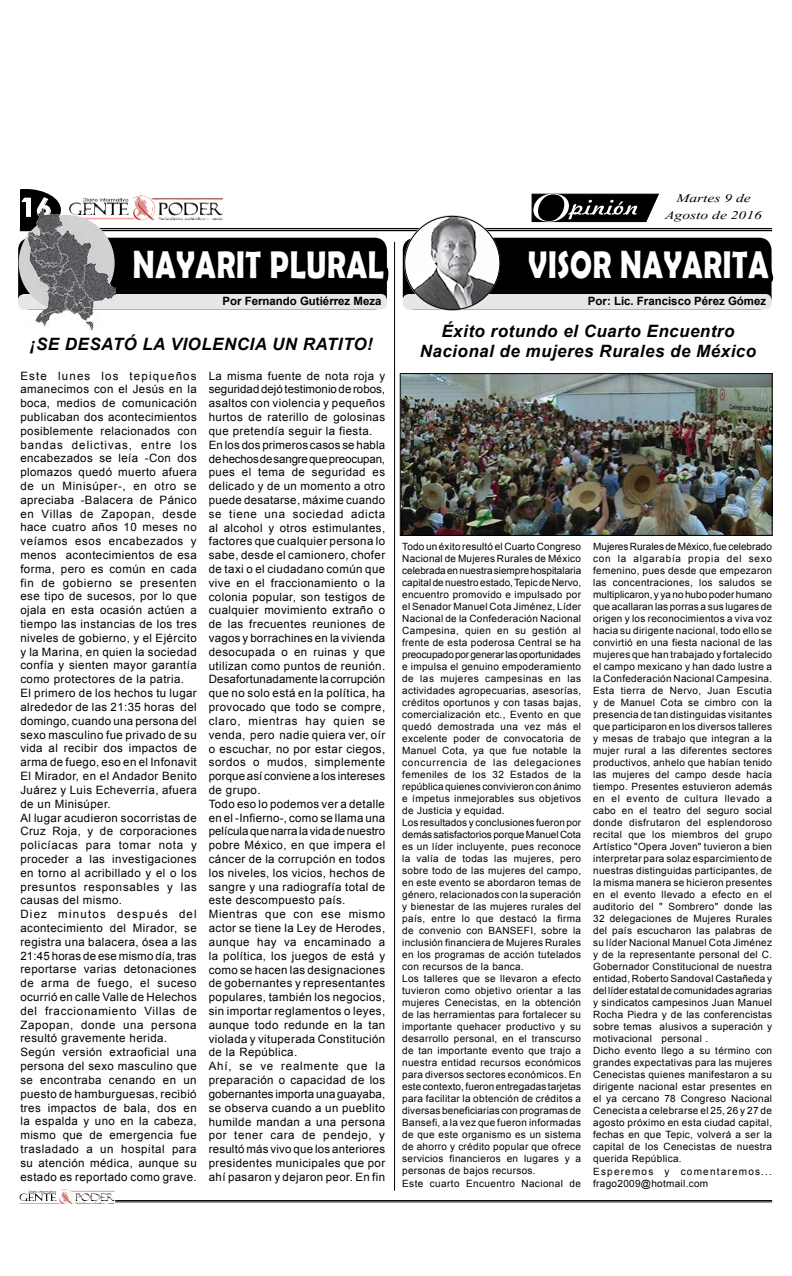
<style>
.page{position:relative;width:792px;height:1276px;background:#fff}
.page>*{position:absolute;margin:0;border:0;box-sizing:border-box;transform-origin:0 0}
.t1{font:700 38.7px "Berlin Sans FB Demi";letter-spacing:.025em;color:#fff;scale:.76 1}
.t2{font:700 38.7px "Berlin Sans FB Demi";letter-spacing:.025em;color:#fff;scale:.75 1}
.t3{font:700 25.2px "Century Gothic";color:#fff;scale:1.14 1}
.t4{font:italic 700 17px/20.4px "Arial";letter-spacing:.03em;color:#000;text-align:center}
.t5{font:14.6px "Vijaya";color:#000;scale:1.32 1}
.t6{font:11.5px/13.8px "Arial";letter-spacing:.035em;color:#000}
.t7{font:700 11.5px "Arial";color:#000}
.t8{font:10px/12px "Arial";letter-spacing:.03em;color:#000}
</style>
<div class="page">
<img style="left:58px;top:1189px;width:14px;height:12px">
<hr style="left:115px;top:1200px;width:657px;height:1px;background:#000">
<hr style="left:115px;top:1201px;width:657px;height:1px;background:#000">
<svg style="left:20px;top:189px;width:41px;height:41px"></svg>
<hr style="left:20px;top:228px;width:752px;height:1px;background:#000">
<hr style="left:20px;top:230px;width:752px;height:1px;background:#000">
<svg style="left:531px;top:193px;width:128px;height:30px;background:#414141"></svg>
<div style="left:18px;top:238px;width:369px;height:71px;background:#000;border-radius:13px"></div>
<div style="left:18px;top:294px;width:369px;height:15px;background:#e6e7e8;border-radius:6px"></div>
<div style="left:19px;top:215px;width:96px;height:96px;background:#cfd1d2;border-radius:50%"></div>
<svg style="left:125px;top:195px;width:271px;height:102px"></svg>
<img style="left:27px;top:208px;width:88px;height:122px">
<hr style="left:394px;top:242px;width:1px;height:948px;background:#000">
<div style="left:403px;top:238px;width:369px;height:71px;background:#000;border-radius:13px"></div>
<div style="left:403px;top:294px;width:369px;height:15px;background:#e6e7e8;border-radius:6px"></div>
<svg style="left:520px;top:237px;width:254px;height:73px"></svg>
<img style="left:405px;top:216px;width:95px;height:94px">
<img style="left:402px;top:375px;width:369px;height:159px">
<div style="left:400px;top:373px;width:373px;height:163px;border:1px solid #000"></div>
<h2 class="t3" style="left:20px;top:188px;width:30px">16</h2>
<h1 class="t1" style="left:133px;top:242px;width:332px">NAYARIT PLURAL</h1>
<p class="t7" style="left:222px;top:293px;width:161px">Por Fernando Gutiérrez Meza</p>
<h3 class="t4" style="left:30px;top:334px;width:345px">¡SE DESATÓ LA VIOLENCIA UN RATITO!</h3>
<p class="t6" style="left:20px;top:368px;width:178px">Este lunes los tepiqueños amanecimos con el Jesús en la boca, medios de comunicación publicaban dos acontecimientos posiblemente relacionados con bandas delictivas, entre los encabezados se leía -Con dos plomazos quedó muerto afuera de un Minisúper-, en otro se apreciaba -Balacera de Pánico en Villas de Zapopan, desde hace cuatro años 10 meses no veíamos esos encabezados y menos acontecimientos de esa forma, pero es común en cada fin de gobierno se presenten ese tipo de sucesos, por lo que ojala en esta ocasión actúen a tiempo las instancias de los tres niveles de gobierno, y el Ejército y la Marina, en quien la sociedad confía y sienten mayor garantía como protectores de la patria.<br>El primero de los hechos tu lugar alrededor de las 21:35 horas del domingo, cuando una persona del sexo masculino fue privado de su vida al recibir dos impactos de arma de fuego, eso en el Infonavit<br>El Mirador, en el Andador Benito<br>Juárez y Luis Echeverría, afuera de un Minisúper.<br>Al lugar acudieron socorristas de<br>Cruz Roja, y de corporaciones policíacas para tomar nota y proceder a las investigaciones en torno al acribillado y el o los presuntos responsables y las causas del mismo.<br>Diez minutos después del acontecimiento del Mirador, se registra una balacera, ósea a las<br>21:45 horas de ese mismo día, tras reportarse varias detonaciones de arma de fuego, el suceso ocurrió en calle Valle de Helechos del fraccionamiento Villas de<br>Zapopan, donde una persona resultó gravemente herida.<br>Según versión extraoficial una persona del sexo masculino que se encontraba cenando en un puesto de hamburguesas, recibió tres impactos de bala, dos en la espalda y uno en la cabeza, mismo que de emergencia fue trasladado a un hospital para su atención médica, aunque su estado es reportado como grave.</p>
<p class="t6" style="left:209px;top:368px;width:178px">La misma fuente de nota roja y seguridad dejó testimonio de robos, asaltos con violencia y pequeños hurtos de raterillo de golosinas que pretendía seguir la fiesta.<br>En los dos primeros casos se habla de hechos de sangre que preocupan, pues el tema de seguridad es delicado y de un momento a otro puede desatarse, máxime cuando se tiene una sociedad adicta al alcohol y otros estimulantes, factores que cualquier persona lo sabe, desde el camionero, chofer de taxi o el ciudadano común que vive en el fraccionamiento o la colonia popular, son testigos de cualquier movimiento extraño o de las frecuentes reuniones de vagos y borrachines en la vivienda desocupada o en ruinas y que utilizan como puntos de reunión.<br>Desafortunadamente la corrupción que no solo está en la política, ha provocado que todo se compre, claro, mientras hay quien se venda, pero nadie quiera ver, oír o escuchar, no por estar ciegos, sordos o mudos, simplemente porque así conviene a los intereses de grupo.<br>Todo eso lo podemos ver a detalle en el -Infierno-, como se llama una película que narra la vida de nuestro pobre México, en que impera el cáncer de la corrupción en todos los niveles, los vicios, hechos de sangre y una radiografía total de este descompuesto país.<br>Mientras que con ese mismo actor se tiene la Ley de Herodes, aunque hay va encaminado a la política, los juegos de está y como se hacen las designaciones de gobernantes y representantes populares, también los negocios, sin importar reglamentos o leyes, aunque todo redunde en la tan violada y vituperada Constitución de la República.<br>Ahí, se ve realmente que la preparación o capacidad de los gobernantes importa una guayaba, se observa cuando a un pueblito humilde mandan a una persona por tener cara de pendejo, y resultó más vivo que los anteriores presidentes municipales que por ahí pasaron y dejaron peor. En fin</p>
<h3 class="t5" style="left:676px;top:186px;width:58px">Martes 9 de</h3>
<h3 class="t5" style="left:665px;top:204px;width:75px">Agosto de 2016</h3>
<h1 class="t2" style="left:528px;top:242px;width:297px">VISOR NAYARITA</h1>
<p class="t7" style="left:588px;top:293px;width:180px">Por: Lic. Francisco Pérez Gómez</p>
<h3 class="t4" style="left:420px;top:321px;width:338px">Éxito rotundo el Cuarto Encuentro<br>Nacional de mujeres Rurales de México</h3>
<p class="t8" style="left:402px;top:540px;width:181px">Todo un éxito resultó el Cuarto Congreso Nacional de Mujeres Rurales de México celebrada en nuestra siempre hospitalaria capital de nuestro estado, Tepic de Nervo, encuentro promovido e impulsado por el Senador Manuel Cota Jiménez, Líder Nacional de la Confederación Nacional Campesina, quien en su gestión al frente de esta poderosa Central se ha preocupado por generar las oportunidades e impulsa el genuino empoderamiento de las mujeres campesinas en las actividades agropecuarias, asesorías, créditos oportunos y con tasas bajas, comercialización etc., Evento en que quedó demostrada una vez más el excelente poder de convocatoria de Manuel Cota, ya que fue notable la concurrencia de las delegaciones femeniles de los 32 Estados de la república quienes convivieron con ánimo e ímpetus inmejorables sus objetivos de Justicia y equidad.<br>Los resultados y conclusiones fueron por demás satisfactorios porque Manuel Cota es un líder incluyente, pues reconoce la valía de todas las mujeres, pero sobre todo de las mujeres del campo, en este evento se abordaron temas de género, relacionados con la superación y bienestar de las mujeres rurales del país, entre lo que destacó la firma de convenio con BANSEFI, sobre la inclusión financiera de Mujeres Rurales en los programas de acción tutelados con recursos de la banca.<br>Los talleres que se llevaron a efecto tuvieron como objetivo orientar a las mujeres Cenecistas, en la obtención de las herramientas para fortalecer su importante quehacer productivo y su desarrollo personal, en el transcurso de tan importante evento que trajo a nuestra entidad recursos económicos para diversos sectores económicos. En este contexto, fueron entregadas tarjetas para facilitar la obtención de créditos a diversas beneficiarias con programas de Bansefi, a la vez que fueron informadas de que este organismo es un sistema de ahorro y crédito popular que ofrece servicios financieros en lugares y a personas de bajos recursos.<br>Este cuarto Encuentro Nacional de</p>
<p class="t8" style="left:593px;top:540px;width:181px">Mujeres Rurales de México, fue celebrado con la algarabía propia del sexo femenino, pues desde que empezaron las concentraciones, los saludos se multiplicaron, y ya no hubo poder humano que acallaran las porras a sus lugares de origen y los reconocimientos a viva voz hacia su dirigente nacional, todo ello se convirtió en una fiesta nacional de las mujeres que han trabajado y fortalecido el campo mexicano y han dado lustre a la Confederación Nacional Campesina.<br>Esta tierra de Nervo, Juan Escutia y de Manuel Cota se cimbro con la presencia de tan distinguidas visitantes que participaron en los diversos talleres y mesas de trabajo que integran a la mujer rural a las diferentes sectores productivos, anhelo que habían tenido las mujeres del campo desde hacía tiempo. Presentes estuvieron además en el evento de cultura llevado a cabo en el teatro del seguro social donde disfrutaron del esplendoroso recital que los miembros del grupo Artístico "Opera Joven" tuvieron a bien interpretar para solaz esparcimiento de nuestras distinguidas participantes, de la misma manera se hicieron presentes en el evento llevado a efecto en el auditorio del " Sombrero" donde las 32 delegaciones de Mujeres Rurales del país escucharon las palabras de su líder Nacional Manuel Cota Jiménez y de la representante personal del C.<br>Gobernador Constitucional de nuestra entidad, Roberto Sandoval Castañeda y del líder estatal de comunidades agrarias y sindicatos campesinos Juan Manuel Rocha Piedra y de las conferencistas sobre temas alusivos a superación y motivacional personal .<br>Dicho evento llego a su término con grandes expectativas para las mujeres Cenecistas quienes manifestaron a su dirigente nacional estar presentes en el ya cercano 78 Congreso Nacional Cenecista a celebrarse el 25, 26 y 27 de agosto próximo en esta ciudad capital, fechas en que Tepic, volverá a ser la capital de los Cenecistas de nuestra querida República.<br>Esperemos y comentaremos... frago2009@hotmail.com</p>
</div>
